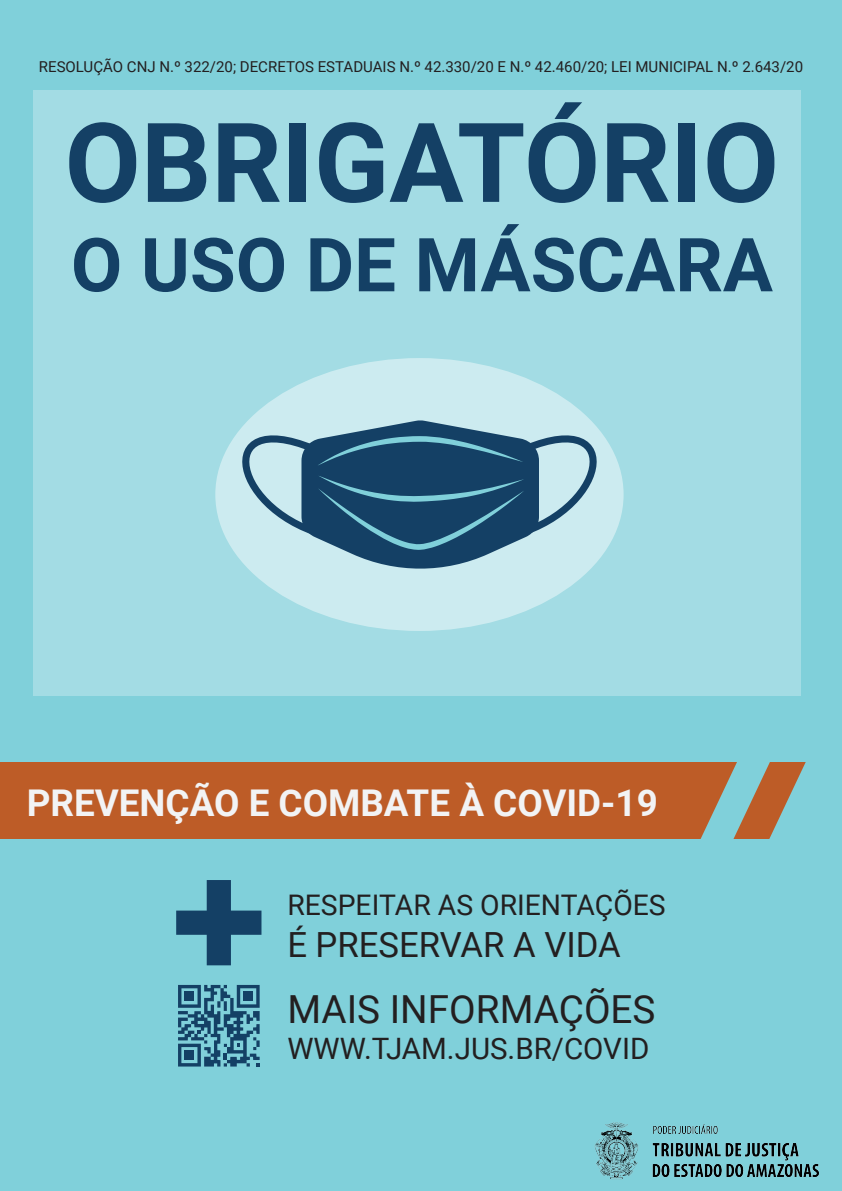
<style>
.page{position:relative;width:842px;height:1191px;background:#80d0da}
.page>*{position:absolute;margin:0;border:0;box-sizing:border-box;transform-origin:0 0}
.t1{font:700 110.5px "Roboto";color:#144065}
.t2{font:700 74.5px "Roboto";color:#144065}
.t3{font:38.7px "Roboto";color:#231f20}
.t4{font:700 36.9px "Roboto";color:#f2f3f4}
.t5{font:34.7px "Roboto";color:#231f20}
.t6{font:29.5px "Roboto";color:#231f20}
.t7{font:28.3px "Roboto";color:#231f20}
.t8{font:15px "Roboto";color:#231f20}
</style>
<div class="page">
<div style="left:0;top:762px;width:842px;height:76px;background:#bd5c27"></div>
<div style="left:34px;top:90px;width:767px;height:605px;background:#a3dce4"></div>
<svg style="left:178px;top:985px;width:82px;height:81px"></svg>
<svg style="left:176px;top:880px;width:85px;height:85px"></svg>
<div style="left:215px;top:358px;width:409px;height:273px;background:#ccebf0;border-radius:50%"></div>
<svg style="left:215px;top:402px;width:409px;height:167px"></svg>
<img style="left:595px;top:1122px;width:224px;height:58px">
<svg style="left:691px;top:762px;width:151px;height:77px"></svg>
<p class="t8" style="left:39px;top:56px;width:766px">RESOLUÇÃO CNJ N.º 322/20; DECRETOS ESTADUAIS N.º 42.330/20 E N.º 42.460/20; LEI MUNICIPAL N.º 2.643/20</p>
<h1 class="t1" style="left:65px;top:85px;width:716px">OBRIGATÓRIO</h1>
<h2 class="t2" style="left:71px;top:213px;width:703px">O USO DE MÁSCARA</h2>
<h3 class="t4" style="left:27px;top:776px;width:633px">PREVENÇÃO E COMBATE À COVID-19</h3>
<h3 class="t7" style="left:287px;top:885px;width:380px">RESPEITAR AS ORIENTAÇÕES</h3>
<h3 class="t5" style="left:287px;top:920px;width:335px">É PRESERVAR A VIDA</h3>
<h3 class="t3" style="left:287px;top:982px;width:370px">MAIS INFORMAÇÕES</h3>
<h3 class="t6" style="left:287px;top:1027px;width:363px">WWW.TJAM.JUS.BR/COVID</h3>
</div>
